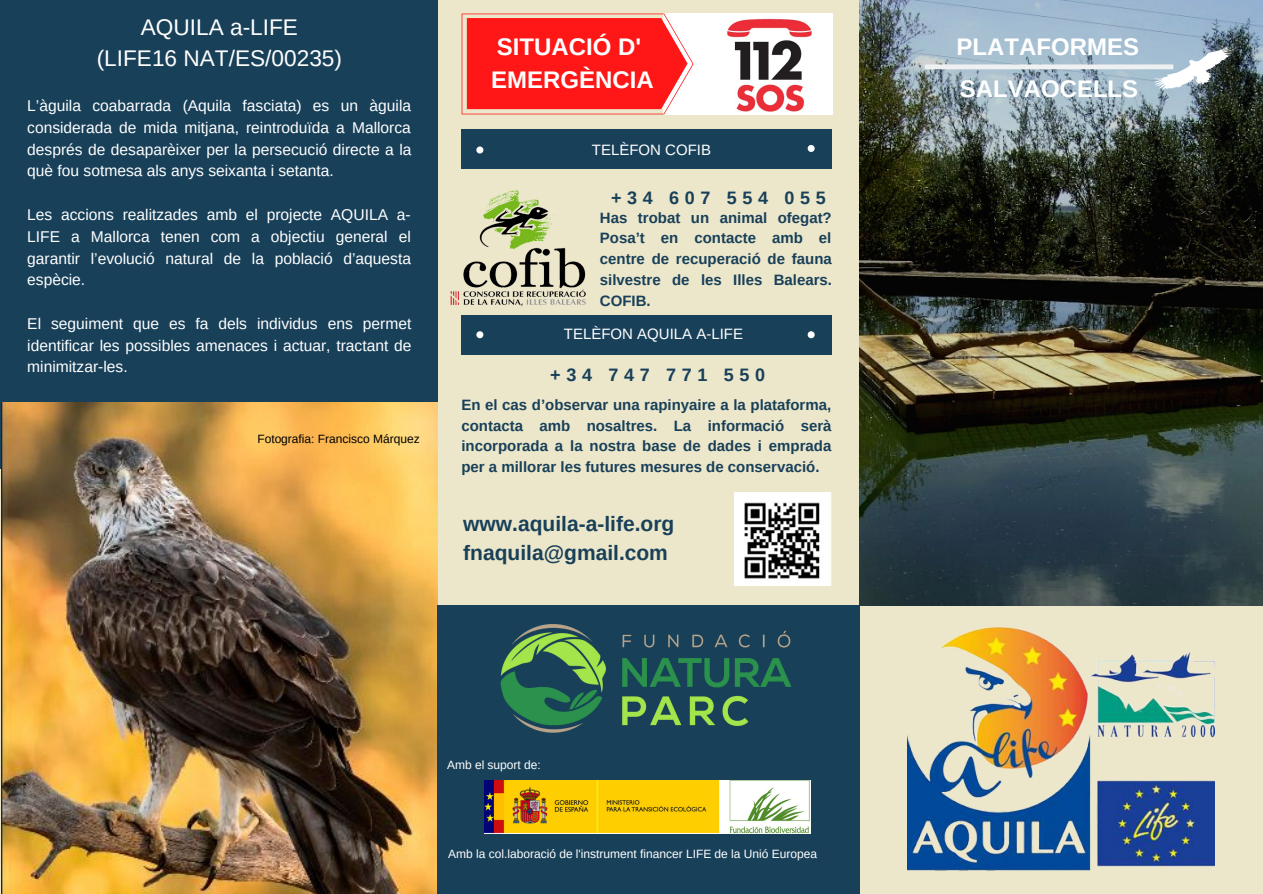
<style>
.page{position:relative;width:1263px;height:894px;background:#fff}
.page>*{position:absolute;margin:0;border:0;box-sizing:border-box;transform-origin:0 0}
.t1{font:700 24px/32.5px "Arimo";color:#fff}
.t2{font:22.65px/30.9px "Arimo";color:#fff;text-align:center}
.t3{font:700 21px/28.8px "Arimo";color:#184059}
.t4{font:700 18px "Arimo";letter-spacing:.315em;color:#184059}
.t5{font:15.6px/21.8px "Arimo";color:#fff;text-align:justify}
.t6{font:700 15px/20.7px "Arimo";color:#184059;text-align:justify}
.t7{font:15px "Arimo";color:#fff}
.t8{font:12px "Arimo";color:#fff}
.t9{font:12px "Arimo";color:#000}
</style>
<div class="page">
<div style="left:0;top:0;width:1263px;height:893px;background:#ece6ca"></div>
<div style="left:0;top:0;width:437px;height:468px;background:#184059"></div>
<img style="left:860px;top:0;width:402px;height:605px">
<img style="left:1px;top:402px;width:436px;height:490px">
<div style="left:663px;top:14px;width:169px;height:101px;background:#fff"></div>
<svg style="left:462px;top:14px;width:231px;height:100px;background:#fd3b38"></svg>
<img style="left:727px;top:18px;width:85px;height:94px">
<div style="left:461px;top:129px;width:371px;height:39px;background:#184059"></div>
<svg style="left:808px;top:145px;width:7px;height:7px"></svg>
<svg style="left:476px;top:146px;width:7px;height:7px"></svg>
<img style="left:450px;top:190px;width:136px;height:116px">
<div style="left:461px;top:315px;width:371px;height:39px;background:#184059"></div>
<svg style="left:476px;top:331px;width:7px;height:7px"></svg>
<svg style="left:808px;top:331px;width:7px;height:7px"></svg>
<img style="left:734px;top:492px;width:98px;height:93px">
<div style="left:438px;top:605px;width:421px;height:288px;background:#184059"></div>
<img style="left:500px;top:624px;width:292px;height:109px">
<img style="left:484px;top:780px;width:327px;height:53px">
<svg style="left:925px;top:47px;width:307px;height:42px;background:#a7bac6"></svg>
<img style="left:907px;top:627px;width:307px;height:244px">
<h2 class="t2" style="left:97px;top:12px;width:247px">AQUILA a-LIFE<br>(LIFE16 NAT/ES/00235)</h2>
<p class="t5" style="left:27px;top:95px;width:386px">L’àguila coabarrada (Aquila fasciata) es un àguila considerada de mida mitjana, reintroduïda a Mallorca després de desaparèixer per la persecució directe a la què fou sotmesa als anys seixanta i setanta.</p>
<p class="t5" style="left:27px;top:204px;width:385px">Les accions realitzades amb el projecte AQUILA a-LIFE a Mallorca tenen com a objectiu general el garantir l’evolució natural de la població d’aquesta espècie.</p>
<p class="t5" style="left:27px;top:312px;width:386px">El seguiment que es fa dels individus ens permet identificar les possibles amenaces i actuar, tractant de minimitzar-les.</p>
<p class="t9" style="left:257px;top:432px;width:164px">Fotografia: Francisco Márquez</p>
<h1 class="t1" style="left:491px;top:30px;width:164px">SITUACIÓ D'<br>EMERGÈNCIA</h1>
<p class="t7" style="left:592px;top:141px;width:121px">TELÈFON COFIB</p>
<p class="t4" style="left:611px;top:188px;width:216px">+34 607 554 055</p>
<p class="t6" style="left:600px;top:207px;width:234px">Has trobat un animal ofegat?<br>Posa’t en contacte amb el centre de recuperació de fauna silvestre de les Illes Balears.<br>COFIB.</p>
<p class="t7" style="left:564px;top:325px;width:181px">TELÈFON AQUILA A-LIFE</p>
<p class="t4" style="left:550px;top:365px;width:216px">+34 747 771 550</p>
<p class="t6" style="left:461px;top:394px;width:372px">En el cas d’observar una rapinyaire a la plataforma, contacta amb nosaltres. La informació serà incorporada a la nostra base de dades i emprada per a millorar les futures mesures de conservació.</p>
<h3 class="t3" style="left:463px;top:509px;width:213px">www.aquila-a-life.org fnaquila@gmail.com</h3>
<p class="t8" style="left:447px;top:757px;width:95px">Amb el suport de:</p>
<p class="t8" style="left:448px;top:846px;width:370px">Amb la col.laboració de l'instrument financer LIFE de la Unió Europea</p>
<h1 class="t1" style="left:956px;top:26px;width:184px;line-height:41.7px">PLATAFORMES<br>SALVAOCELLS</h1>
</div>
